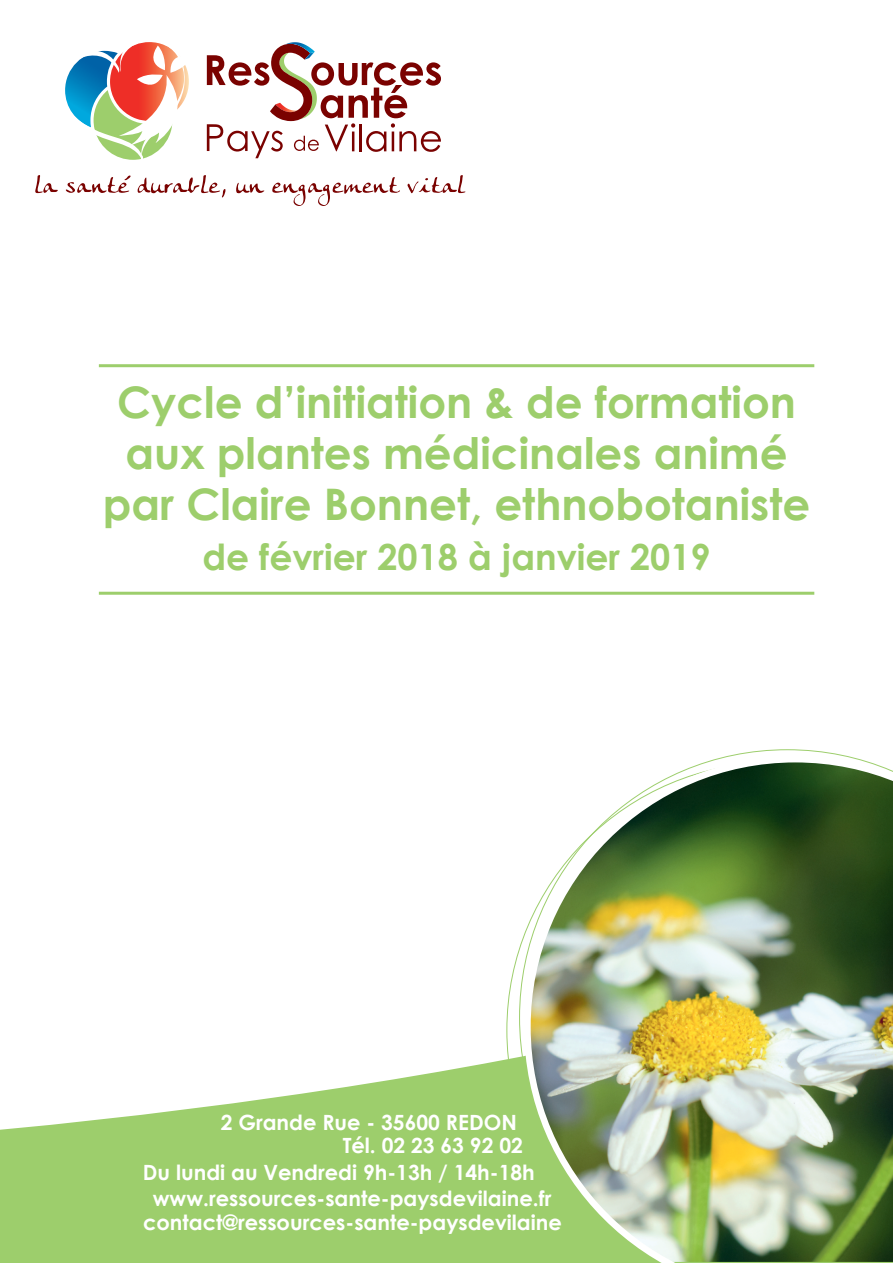
<style>
.page{position:relative;width:893px;height:1263px;background:#fff}
.page>*{position:absolute;margin:0;border:0;box-sizing:border-box;transform-origin:0 0}
.t1{font:700 43.5px/51px "Century Gothic";color:#9dce6c;text-align:center}
.t2{font:700 36px "Century Gothic";color:#9dce6c}
.t3{font:700 21px/22.5px "Century Gothic";color:#fff;text-align:right}
</style>
<div class="page">
<svg style="left:0;top:1059px;width:506px;height:204px;fill:#9dce6c"></svg>
<svg style="left:506px;top:943px;width:15px;height:320px"></svg>
<img style="left:521px;top:753px;width:372px;height:510px">
<svg style="left:35px;top:175px;width:23px;height:18px"></svg>
<svg style="left:66px;top:176px;width:65px;height:17px"></svg>
<svg style="left:138px;top:175px;width:87px;height:22px"></svg>
<svg style="left:236px;top:183px;width:28px;height:10px"></svg>
<svg style="left:272px;top:177px;width:128px;height:29px"></svg>
<svg style="left:408px;top:175px;width:57px;height:18px"></svg>
<svg style="left:207px;top:42px;width:234px;height:116px"></svg>
<svg style="left:65px;top:42px;width:124px;height:118px"></svg>
<hr style="left:99px;top:364px;width:715px;height:3px;background:#9dce6c">
<hr style="left:99px;top:592px;width:715px;height:3px;background:#9dce6c">
<h1 class="t1" style="left:103px;top:376px;width:709px">Cycle d’initiation &amp; de formation aux plantes médicinales animé par Claire Bonnet, ethnobotaniste</h1>
<h2 class="t2" style="left:202px;top:534px;width:510px">de février 2018 à janvier 2019</h2>
<p class="t3" style="left:221px;top:1111px;width:304px">2 Grande Rue - 35600 REDON<br>Tél. 02 23 63 92 02</p>
<p class="t3" style="left:153px;top:1158px;width:400px;line-height:26.7px;text-align:left;text-indent:-10px">Du lundi au Vendredi 9h-13h / 14h-18h www.ressources-sante-paysdevilaine.fr</p>
<p class="t3" style="left:143px;top:1211px;width:420px">contact@ressources-sante-paysdevilaine</p>
</div>
